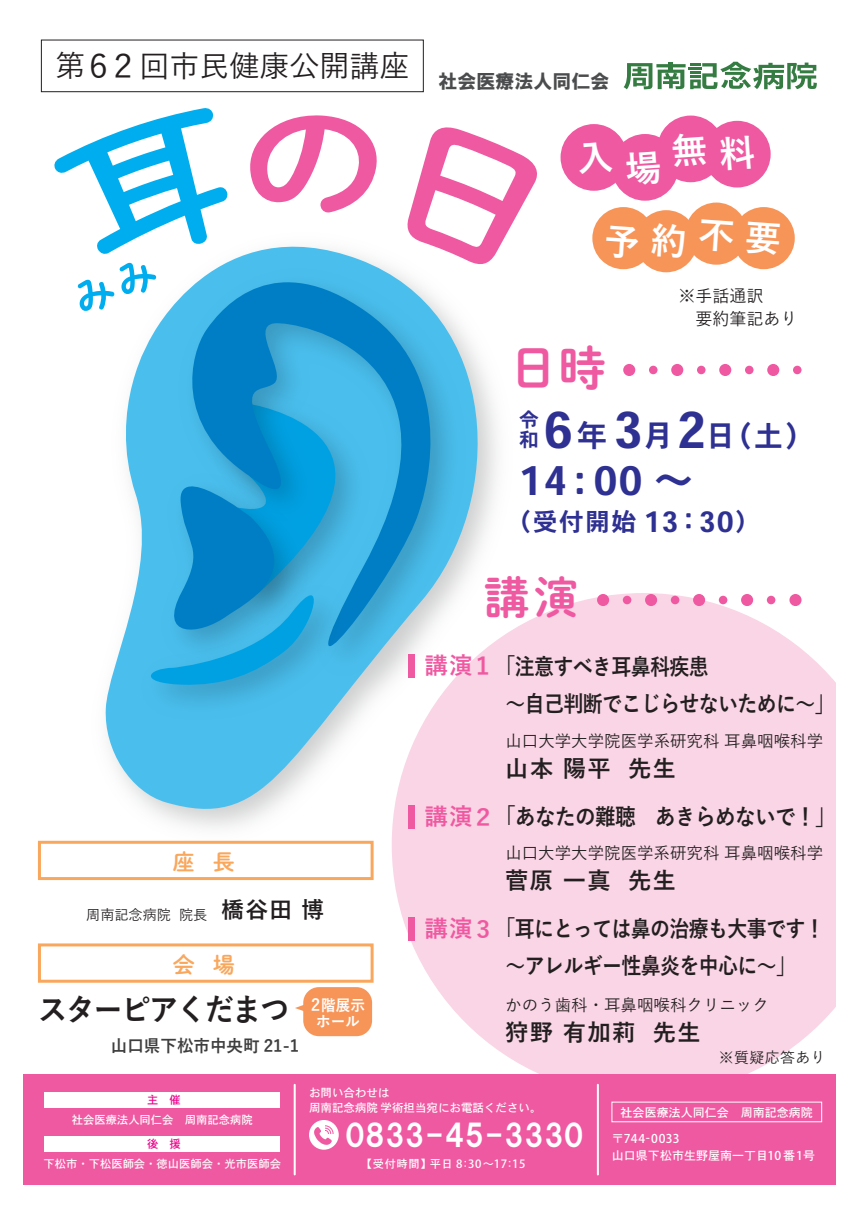
<style>
.page{position:relative;width:859px;height:1208px;background:#fff}
.page>*{position:absolute;margin:0;border:0;box-sizing:border-box;transform-origin:0 0}
.t1{font:50px "Heisei Kaku Go Std W7";color:#2e3092}
.t2{font:49.7px "DNP Shuei M Go Std B";color:#ef59a1}
.t3{font:45px "DNP Shuei M Go Std B";color:#ef59a1}
.t4{font:39.7px "Heisei Kaku Go Std W7";color:#2e3092}
.t5{font:700 36.3px "Yu Gothic";color:#fff}
.t6{font:700 36.1px "Yu Gothic";color:#fff}
.t7{font:700 31.4px "Yu Gothic";letter-spacing:-.05em;color:#231f20;scale:.93 1}
.t8{font:30.4px "HGS Soei Kakugothic UB";color:#fff;scale:1.04 1}
.t9{font:500 30px "Yu Gothic";color:#231f20}
.t10{font:25px "Heisei Kaku Go Std W7";color:#2e3092}
.t11{font:700 23.3px "Yu Gothic";letter-spacing:.06em;color:#231f20}
.t12{font:700 22.7px/37.1px "Yu Gothic";letter-spacing:-.03em;color:#231f20;scale:.88 1}
.t13{font:700 22.7px "Yu Gothic";letter-spacing:-.03em;color:#231f20;scale:.91 1}
.t14{font:22px "DNP Shuei M Go Std B";color:#f9a75d}
.t15{font:19.9px/19.9px "Heisei Kaku Go Std W7";color:#2e3092}
.t16{font:700 17px "Yu Gothic";color:#3e3e3f}
.t17{font:500 17px/23px "Yu Gothic";color:#231f20}
.t18{font:500 16.5px "Yu Gothic";color:#231f20}
.t19{font:700 15.5px "Yu Gothic";color:#fff;scale:.94 1}
.t20{font:500 15px "Yu Gothic";letter-spacing:.02em;color:#231f20}
.t21{font:500 14.1px "Yu Gothic";color:#231f20}
.t22{font:12px/26.3px "Heisei Kaku Go Std N W5";color:#fff}
.t23{font:11.5px/15px "Heisei Kaku Go Std N W5";color:#fff}
.t24{font:11.3px "Heisei Kaku Go Std N W5";color:#fff}
.t25{font:11.3px "Heisei Kaku Go Std N W5";letter-spacing:.05em;color:#fff}
.t26{font:11.3px "Heisei Kaku Go Std N W5";color:#ed028c}
.s1{font-size:32px}
.s2{font-size:48.1px}
.s3{font-weight:700;font-size:22.6px}
.s4{font-size:30.7px}
.s5{font-size:29.5px}
.s6{font-size:28.4px}
.s7{font-size:23.5px;color:#ef59a1}
.s8{font-size:24.7px;color:#ef59a1}
</style>
<div class="page">
<svg style="left:392px;top:593px;width:444px;height:481px;background:#fad9e7"></svg>
<div style="left:9px;top:1074px;width:841px;height:125px;background:#ef59a1"></div>
<svg style="left:250px;top:115px;width:127px;height:91px"></svg>
<svg style="left:412px;top:127px;width:125px;height:99px"></svg>
<div style="left:41px;top:40px;width:383px;height:52px;border:1px solid #231f20"></div>
<svg style="left:624px;top:62px;width:193px;height:27px"></svg>
<div style="left:309px;top:1120px;width:30px;height:29px;background:#fff;border-radius:50%"></div>
<svg style="left:314px;top:1125px;width:20px;height:20px"></svg>
<div style="left:44px;top:1092px;width:236px;height:15px;background:#fff"></div>
<div style="left:44px;top:1136px;width:236px;height:15px;background:#fff"></div>
<hr style="left:294px;top:1084px;width:2px;height:90px;background:#fff">
<hr style="left:597px;top:1084px;width:2px;height:90px;background:#fff">
<div style="left:611px;top:1101px;width:211px;height:21px;border:1px solid #fff"></div>
<img style="left:391px;top:226px;width:128px;height:624px">
<svg style="left:105px;top:206px;width:402px;height:625px"></svg>
<svg style="left:172px;top:248px;width:305px;height:501px"></svg>
<img style="left:130px;top:574px;width:225px;height:152px">
<svg style="left:137px;top:459px;width:191px;height:227px;background:#27a3db"></svg>
<div style="left:9px;top:9px;width:14px;height:1190px;background:#fff"></div>
<div style="left:836px;top:9px;width:14px;height:1190px;background:#fff"></div>
<div style="left:9px;top:1185px;width:841px;height:14px;background:#fff"></div>
<div style="left:623px;top:364px;width:12px;height:12px;background:#ef59a1;border-radius:50%"></div>
<div style="left:649px;top:366px;width:8px;height:8px;background:#ef59a1;border-radius:50%"></div>
<div style="left:671px;top:364px;width:12px;height:12px;background:#ef59a1;border-radius:50%"></div>
<div style="left:697px;top:366px;width:8px;height:8px;background:#ef59a1;border-radius:50%"></div>
<div style="left:719px;top:364px;width:12px;height:12px;background:#ef59a1;border-radius:50%"></div>
<div style="left:745px;top:366px;width:8px;height:8px;background:#ef59a1;border-radius:50%"></div>
<div style="left:767px;top:364px;width:12px;height:12px;background:#ef59a1;border-radius:50%"></div>
<div style="left:793px;top:366px;width:8px;height:8px;background:#ef59a1;border-radius:50%"></div>
<div style="left:597px;top:594px;width:12px;height:12px;background:#ef59a1;border-radius:50%"></div>
<div style="left:623px;top:596px;width:8px;height:8px;background:#ef59a1;border-radius:50%"></div>
<div style="left:645px;top:594px;width:12px;height:12px;background:#ef59a1;border-radius:50%"></div>
<div style="left:671px;top:596px;width:8px;height:8px;background:#ef59a1;border-radius:50%"></div>
<div style="left:693px;top:594px;width:12px;height:12px;background:#ef59a1;border-radius:50%"></div>
<div style="left:719px;top:596px;width:8px;height:8px;background:#ef59a1;border-radius:50%"></div>
<div style="left:741px;top:594px;width:12px;height:12px;background:#ef59a1;border-radius:50%"></div>
<div style="left:789px;top:594px;width:12px;height:12px;background:#ef59a1;border-radius:50%"></div>
<div style="left:767px;top:596px;width:8px;height:8px;background:#ef59a1;border-radius:50%"></div>
<div style="left:408px;top:654px;width:7px;height:24px;background:#ef59a1"></div>
<div style="left:408px;top:805px;width:7px;height:24px;background:#ef59a1"></div>
<div style="left:408px;top:917px;width:7px;height:24px;background:#ef59a1"></div>
<div style="left:38px;top:840px;width:336px;height:40px;border:3px solid #f9a75d"></div>
<div style="left:38px;top:943px;width:336px;height:39px;border:3px solid #f9a75d"></div>
<div style="left:303px;top:987px;width:69px;height:49px;background:#f79559;border-radius:16px"></div>
<svg style="left:295px;top:1004px;width:9px;height:7px"></svg>
<div style="left:560px;top:124px;width:67px;height:67px;background:#ef59a1;border-radius:50%"></div>
<div style="left:612px;top:134px;width:66px;height:67px;background:#ef59a1;border-radius:50%"></div>
<div style="left:657px;top:116px;width:67px;height:66px;background:#ef59a1;border-radius:50%"></div>
<div style="left:704px;top:121px;width:67px;height:66px;background:#ef59a1;border-radius:50%"></div>
<div style="left:592px;top:207px;width:62px;height:62px;background:#f79559;border-radius:50%"></div>
<div style="left:635px;top:210px;width:62px;height:62px;background:#f79559;border-radius:50%"></div>
<div style="left:685px;top:202px;width:62px;height:63px;background:#f79559;border-radius:50%"></div>
<div style="left:733px;top:207px;width:62px;height:62px;background:#f79559;border-radius:50%"></div>
<svg style="left:54px;top:108px;width:174px;height:209px"></svg>
<h3 class="t9" style="left:55px;top:38px;width:556px">第<span class="s1">６２</span>回市民健康公開講座 <sub>社会医療法人同仁会</sub></h3>
<h3 class="t5" style="left:576px;top:141px;width:180px;rotate:-4deg">入場無料</h3>
<h3 class="t6" style="left:606px;top:211px;width:178px;rotate:4deg">予約不要</h3>
<h2 class="t2" style="left:508px;top:330px;width:99px">日<span class="s2">時</span></h2>
<p class="t17" style="left:678px;top:282px;width:120px">※手話通訳<br>　要約筆記あり</p>
<p class="t14" style="left:173px;top:845px;width:64px">座 長</p>
<p class="t21" style="left:86px;top:901px;width:239px">周南記念病院 院長　<span class="s3">橋谷田 博</span></p>
<p class="t14" style="left:173px;top:948px;width:64px">会 場</p>
<h3 class="t7" style="left:38px;top:992px;width:353px">スターピアくだまつ <sup>2</sup><sup>階展示</sup></h3>
<p class="t19" style="left:316px;top:1013px;width:48px">ホール</p>
<p class="t16" style="left:111px;top:1035px;width:190px">山口県下松市中央町 21-1</p>
<p class="t15" style="left:519px;top:410px;width:21px">令和</p>
<h1 class="t1" style="left:544px;top:399px;width:272px">6<span class="s4">年</span> 3<span class="s4">月</span>2<span class="s4">日</span><span class="s5">（土）</span></h1>
<h3 class="t4" style="left:519px;top:457px;width:176px">14：00 ～</h3>
<p class="t10" style="left:507px;top:506px;width:255px">（受付開始 <span class="s6">13：30</span>）</p>
<h3 class="t3" style="left:484px;top:564px;width:96px">講演</h3>
<p class="t12" style="left:505px;top:648px;width:376px;text-indent:-81px"><span class="s7">講演</span> <span class="s8">1</span> 「注意すべき耳鼻科疾患<br>～自己判断でこじらせないために～」</p>
<p class="t18" style="left:505px;top:725px;width:319px">山口大学大学院医学系研究科 耳鼻咽喉科学</p>
<p class="t11" style="left:505px;top:755px;width:172px">山本 陽平 先生</p>
<p class="t13" style="left:424px;top:803px;width:453px"><span class="s7">講演２</span>「あなたの難聴　あきらめないで！」</p>
<p class="t18" style="left:505px;top:837px;width:319px">山口大学大学院医学系研究科 耳鼻咽喉科学</p>
<p class="t11" style="left:505px;top:867px;width:172px">菅原 一真 先生</p>
<p class="t12" style="left:505px;top:911px;width:364px;text-indent:-81px"><span class="s7">講演 3</span> 「耳にとっては鼻の治療も大事です！～アレルギー性鼻炎を中心に～」</p>
<p class="t18" style="left:505px;top:989px;width:265px">かのう歯科・耳鼻咽喉科クリニック</p>
<p class="t11" style="left:505px;top:1019px;width:197px">狩野 有加莉 先生</p>
<p class="t20" style="left:719px;top:1044px;width:108px">※質疑応答あり</p>
<p class="t26" style="left:147px;top:1093px;width:35px">主　催</p>
<p class="t24" style="left:72px;top:1113px;width:183px">社会医療法人同仁会　周南記念病院</p>
<p class="t26" style="left:147px;top:1137px;width:35px">後　援</p>
<p class="t24" style="left:43px;top:1157px;width:239px">下松市・下松医師会・徳山医師会・光市医師会</p>
<p class="t23" style="left:309px;top:1085px;width:234px">お問い合わせは<br>周南記念病院 学術担当宛にお電話ください。</p>
<h3 class="t8" style="left:345px;top:1120px;width:231px">0833-45-3330</h3>
<p class="t25" style="left:361px;top:1157px;width:166px">【受付時間】平日 8：30～17：15</p>
<p class="t22" style="left:612px;top:1099px;width:203px;text-indent:9px">社会医療法人同仁会　周南記念病院〒744-0033</p>
<p class="t22" style="left:612px;top:1142px;width:205px">山口県下松市生野屋南一丁目10 番1号</p>
</div>
